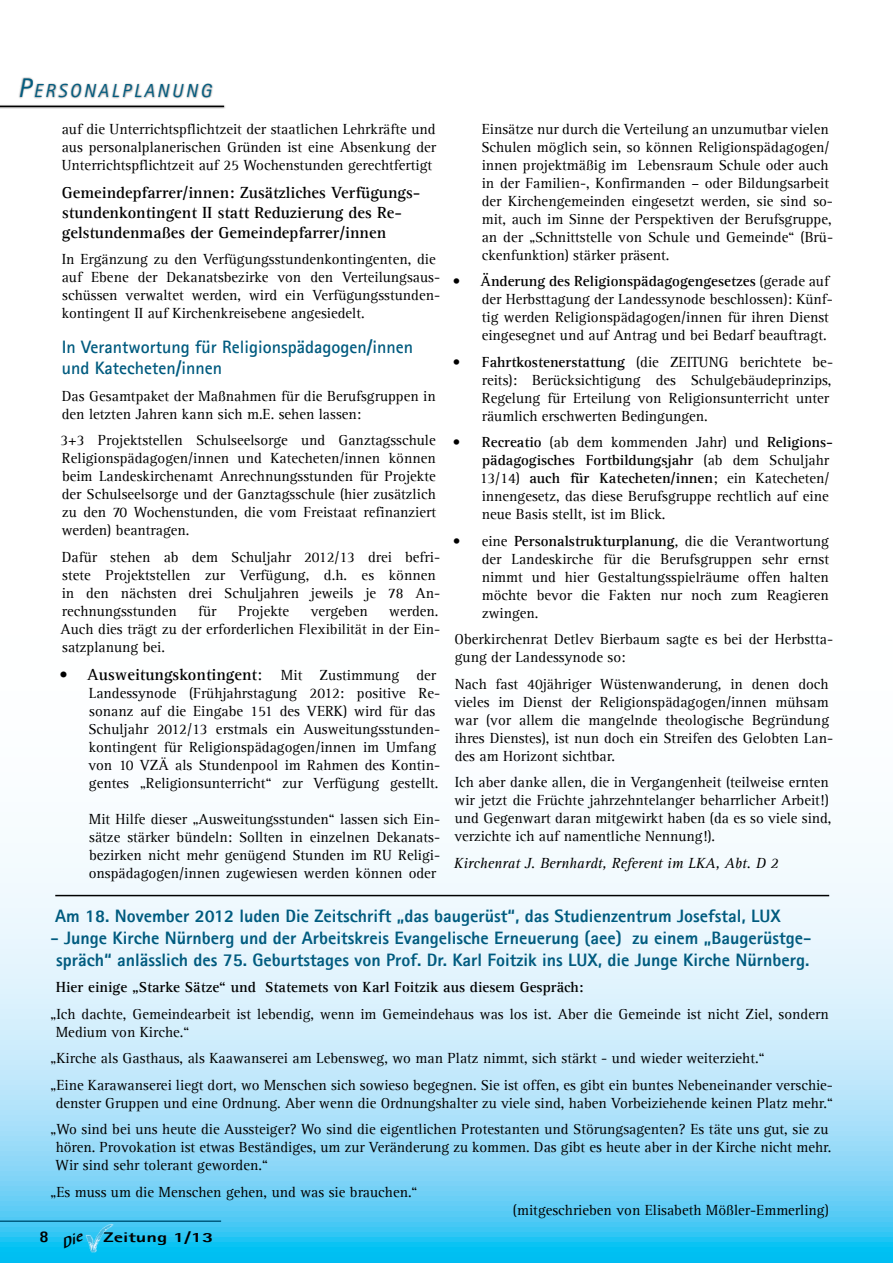
<style>
.page{position:relative;width:893px;height:1263px;background:#fff}
.page>*{position:absolute;margin:0;border:0;box-sizing:border-box;transform-origin:0 0}
.t1{font:italic 18.9px "Agfa Rotis Sans Serif";letter-spacing:.145em;color:#005b7f}
.t2{font:800 18px/21.6px "Agfa Rotis Sans Serif";color:#005b7f;text-align:center}
.t3{font:700 18px/21.6px "Agfa Rotis Sans Serif";color:#005b7f}
.t4{font:700 16.5px/19.8px "Agfa Rotis Serif";color:#000}
.t5{font:800 16.5px "Agfa Rotis Sans Serif";color:#000}
.t6{font:15px/18px "Agfa Rotis Serif";color:#000}
.t7{font:700 15px "Agfa Rotis Serif";color:#000}
.t8{font:italic 15px "Agfa Rotis Serif";color:#000}
.t9{font:800 14.1px "Agfa Rotis Sans Serif";color:#000;scale:1.45 1}
.s1{font-size:27px}
.s2{font-weight:400}
.s3{font-weight:400;font-size:15px}
.s4{font-weight:700}
</style>
<div class="page">
<svg style="left:0;top:853px;width:893px;height:410px;background:#b1e5fa"></svg>
<img style="left:85px;top:1223px;width:29px;height:29px">
<hr style="left:0;top:1220px;width:221px;height:2px;background:#005b7f">
<div style="left:0;top:77px;width:226px;height:32px;background:#000;opacity:.5"></div>
<hr style="left:0;top:106px;width:224px;height:1px;background:#000">
<hr style="left:55px;top:895px;width:774px;height:1px;background:#000">
<svg style="left:64px;top:1232px;width:19px;height:16px"></svg>
<p class="t1" style="left:18px;top:80px;width:195px"><span class="s1">P</span>ERSONALPLANUNG</p>
<p class="t6" style="left:62px;top:120px;width:376px;text-align:justify">auf die Unterrichtspflichtzeit der staatlichen Lehrkräfte und aus personalplanerischen Gründen ist eine Absenkung der Unterrichtspflichtzeit auf 25 Wochenstunden gerechtfertigt</p>
<p class="t4" style="left:62px;top:183px;width:360px">Gemeindepfarrer/innen: Zusätzliches Verfügungs&shy;stundenkontingent II statt Reduzierung des Re&shy;gelstundenmaßes der Gemeindepfarrer/innen</p>
<p class="t6" style="left:62px;top:251px;width:380px">In Ergänzung zu den Verfügungsstundenkontingenten, die auf Ebene der Dekanatsbezirke von den Verteilungsaus&shy;schüssen verwaltet werden, wird ein Verfügungsstunden&shy;kontingent II auf Kirchenkreisebene angesiedelt.</p>
<p class="t3" style="left:62px;top:335px;width:353px">In Verantwortung für Religionspädagogen/innen und Katecheten/innen</p>
<p class="t6" style="left:62px;top:387px;width:375px">Das Gesamtpaket der Maßnahmen für die Berufsgruppen in den letzten Jahren kann sich m.E. sehen lassen:</p>
<p class="t6" style="left:60px;top:432px;width:377px;text-align:justify">3+3 Projektstellen Schulseelsorge und Ganztagsschule Religionspädagogen/innen und Katecheten/innen können beim Landeskirchenamt Anrechnungsstunden für Projekte der Schulseelsorge und der Ganztagsschule (hier zusätzlich zu den 70 Wochenstunden, die vom Freistaat refinanziert werden) beantragen.</p>
<p class="t6" style="left:62px;top:548px;width:380px">Dafür stehen ab dem Schuljahr 2012/13 drei befri&shy;stete Projektstellen zur Verfügung, d.h. es können in den nächsten drei Schuljahren jeweils je 78 An&shy;rechnungsstunden</p>
<p class="t6" style="left:60px;top:602px;width:381px;text-align:justify;text-indent:329px">werden.<br>Auch dies trägt zu der erforderlichen Flexibilität in der Ein&shy;satzplanung bei.</p>
<p class="t4" style="left:60px;top:665px;width:378px">• Ausweitungskontingent<span class="s2">:</span> <span class="s3">Mit Zustimmung der</span></p>
<p class="t6" style="left:88px;top:684px;width:353px">Landessynode (Frühjahrstagung 2012: positive Re&shy;sonanz auf die Eingabe 151 des VERK) wird für das Schuljahr 2012/13 erstmals ein Ausweitungsstunden&shy;kontingent für Religionspädagogen/innen im Umfang von 10 VZÄ als Stundenpool im Rahmen des Kontin&shy;gentes „Religionsunterricht“ zur Verfügung gestellt.</p>
<p class="t6" style="left:89px;top:810px;width:353px;text-align:justify">Mit Hilfe dieser „Ausweitungsstunden“ lassen sich Ein&shy;sätze stärker bündeln: Sollten in einzelnen Dekanats&shy;bezirken nicht mehr genügend Stunden im RU Religi&shy;onspädagogen/innen zugewiesen werden können oder</p>
<p class="t6" style="left:198px;top:602px;width:20px">für</p>
<p class="t6" style="left:238px;top:602px;width:53px">Projekte</p>
<p class="t6" style="left:311px;top:602px;width:58px">vergeben</p>
<p class="t6" style="left:481px;top:120px;width:353px">Einsätze nur durch die Verteilung an unzumutbar vielen Schulen möglich sein, so können Religionspädagogen/ innen projektmäßig im Lebensraum Schule oder auch in der Familien-, Konfirmanden – oder Bildungsarbeit der Kirchengemeinden eingesetzt werden, sie sind so&shy;mit, auch im Sinne der Perspektiven der Berufsgruppe, an der „Schnittstelle von Schule und Gemeinde“ (Brü&shy;ckenfunktion) stärker präsent.</p>
<p class="t6" style="left:482px;top:273px;width:353px;text-indent:-29px"><span class="s4">• Änderung des Religionspädagogengesetzes</span> (gerade auf der Herbsttagung der Landessynode beschlossen): Künf&shy;tig werden Religionspädagogen/innen für ihren Dienst eingesegnet und auf Antrag und bei Bedarf beauftragt.</p>
<p class="t6" style="left:482px;top:353px;width:353px;text-indent:-29px"><span class="s4">• Fahrtkostenerstattung</span> (die ZEITUNG berichtete be&shy;reits): Berücksichtigung des Schulgebäudeprinzips, Regelung für Erteilung von Religionsunterricht unter räumlich erschwerten Bedingungen.</p>
<p class="t6" style="left:480px;top:434px;width:355px;text-indent:-27px"><span class="s4">• Recreatio</span> (ab dem kommenden Jahr) und <span class="s4">Religions&shy;pädagogisches Fortbildungsjahr</span> (ab dem Schuljahr 13/14) <span class="s4">auch für Katecheten/innen</span>; ein Katecheten/ innengesetz, das diese Berufsgruppe rechtlich auf eine neue Basis stellt, ist im Blick.</p>
<p class="t6" style="left:482px;top:532px;width:349px;text-align:justify;text-indent:-29px">• eine <span class="s4">Personalstrukturplanung</span>, die die Verantwortung der Landeskirche für die Berufsgruppen sehr ernst nimmt und hier Gestaltungsspielräume offen halten möchte bevor die Fakten nur noch zum Reagieren zwingen.</p>
<p class="t6" style="left:455px;top:631px;width:380px">Oberkirchenrat Detlev Bierbaum sagte es bei der Herbstta&shy;gung der Landessynode so:</p>
<p class="t6" style="left:454px;top:675px;width:380px">Nach fast 40jähriger Wüstenwanderung, in denen doch vieles im Dienst der Religionspädagogen/innen mühsam war (vor allem die mangelnde theologische Begründung ihres Dienstes), ist nun doch ein Streifen des Gelobten Lan&shy;des am Horizont sichtbar.</p>
<p class="t6" style="left:454px;top:774px;width:379px">Ich aber danke allen, die in Vergangenheit (teilweise ernten wir jetzt die Früchte jahrzehntelanger beharrlicher Arbeit!) und Gegenwart daran mitgewirkt haben (da es so viele sind, verzichte ich auf namentliche Nennung!).</p>
<p class="t8" style="left:454px;top:854px;width:326px">Kirchenrat J. Bernhardt, Referent im LKA, Abt. D 2</p>
<p class="t2" style="left:55px;top:905px;width:727px">Am 18. November 2012 luden Die Zeitschrift „das baugerüst“, das Studienzentrum Josefstal, LUX</p>
<p class="t2" style="left:51px;top:927px;width:762px">- Junge Kirche Nürnberg und der Arbeitskreis Evangelische Erneuerung (aee) zu einem „Baugerüstge&shy;spräch“ anlässlich des 75. Geburtstages von Prof. Dr. Karl Foitzik ins LUX, die Junge Kirche Nürnberg.</p>
<p class="t7" style="left:56px;top:978px;width:529px">Hier einige „Starke Sätze“ und Statemets von Karl Foitzik aus diesem Gespräch:</p>
<p class="t6" style="left:56px;top:1005px;width:774px;text-indent:-5px">„Ich dachte, Gemeindearbeit ist lebendig, wenn im Gemeindehaus was los ist. Aber die Gemeinde ist nicht Ziel, sondern<br>Medium von Kirche.“</p>
<p class="t6" style="left:50px;top:1045px;width:784px;line-height:26.5px">„Kirche als Gasthaus, als Kaawanserei am Lebensweg, wo man Platz nimmt, sich stärkt - und wieder weiterzieht.“<br>„Eine Karawanserei liegt dort, wo Menschen sich sowieso begegnen. Sie ist offen, es gibt ein buntes Nebeneinander verschie-</p>
<p class="t6" style="left:50px;top:1090px;width:784px;line-height:26.5px;text-align:center">denster Gruppen und eine Ordnung. Aber wenn die Ordnungshalter zu viele sind, haben Vorbeiziehende keinen Platz mehr.“ „Wo sind bei uns heute die Aussteiger? Wo sind die eigentlichen Protestanten und Störungsagenten? Es täte uns gut, sie zu</p>
<p class="t6" style="left:55px;top:1138px;width:778px">hören. Provokation ist etwas Beständiges, um zur Veränderung zu kommen. Das gibt es heute aber in der Kirche nicht mehr.<br>Wir sind sehr tolerant geworden.“</p>
<p class="t6" style="left:50px;top:1183px;width:369px">„Es muss um die Menschen gehen, und was sie brauchen.“</p>
<p class="t6" style="left:513px;top:1201px;width:317px">(mitgeschrieben von Elisabeth Mößler-Emmerling)</p>
<p class="t5" style="left:39px;top:1226px;width:11px">8</p>
<p class="t9" style="left:104px;top:1228px;width:77px">Zeitung 1/13</p>
</div>
